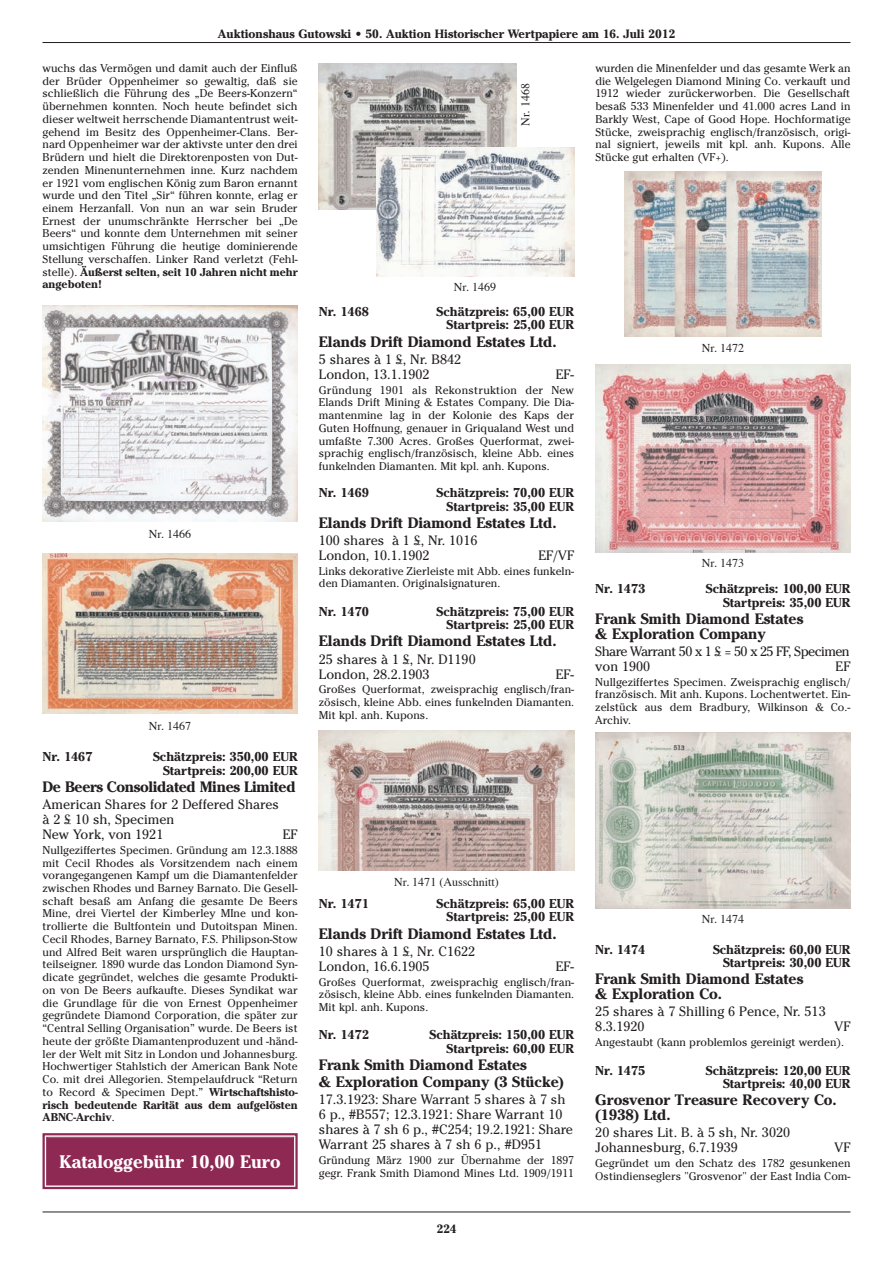
<style>
.page{position:relative;width:893px;height:1263px;background:#fff}
.page>*{position:absolute;margin:0;border:0;box-sizing:border-box;transform-origin:0 0}
.t1{font:700 18px "Cheltenham";color:#fff}
.t2{font:700 15px/15px "Cheltenham";color:#231f20}
.t3{font:700 15px "Cheltenham";letter-spacing:-.025em;color:#231f20}
.t4{font:13.5px/15px "Cheltenham";color:#231f20}
.t5{font:13.5px/15px "Cheltenham";letter-spacing:-.04em;color:#231f20}
.t6{font:700 12.75px/13.5px "Cheltenham";color:#231f20;text-align:right}
.t7{font:700 12px "Cheltenham";color:#231f20}
.t8{font:12px "Times";color:#231f20}
.t9{font:11.25px/12.8px "Cheltenham";color:#231f20;text-align:justify}
.s1{font-weight:700}
</style>
<div class="page">
<hr style="left:43px;top:42px;width:807px;height:1px;background:#231f20">
<hr style="left:43px;top:1211px;width:807px;height:1px;background:#231f20">
<img style="left:43px;top:306px;width:255px;height:215px">
<img style="left:43px;top:553px;width:255px;height:161px">
<div style="left:47px;top:1138px;width:246px;height:46px;background:#8d2953"></div>
<div style="left:44px;top:1134px;width:253px;height:54px;border:3px solid #fff"></div>
<div style="left:43px;top:1133px;width:255px;height:56px;border:2px solid #8d2953"></div>
<div style="left:46px;top:1137px;width:248px;height:48px;border:1px solid #8d2953"></div>
<img style="left:319px;top:64px;width:198px;height:145px">
<img style="left:377px;top:148px;width:197px;height:128px">
<img style="left:319px;top:730px;width:255px;height:140px">
<img style="left:624px;top:172px;width:197px;height:165px">
<img style="left:595px;top:365px;width:255px;height:187px">
<img style="left:595px;top:733px;width:255px;height:175px">
<p class="t7" style="left:218px;top:30px;width:459px">Auktionshaus Gutowski • 50. Auktion Historischer Wertpapiere am 16. Juli 2012</p>
<p class="t9" style="left:43px;top:62px;width:257px">wuchs das Vermögen und damit auch der Einfluß der Brüder Oppenheimer so gewaltig, daß sie schließlich die Führung des „De Beers-Konzern“ übernehmen konnten. Noch heute befindet sich dieser weltweit herrschende Diamantentrust weit&shy;gehend im Besitz des Oppenheimer-Clans. Ber&shy;nard Oppenheimer war der aktivste unter den drei Brüdern und hielt die Direktorenposten von Dut&shy;zenden Minenunternehmen inne. Kurz nachdem er 1921 vom englischen König zum Baron ernannt wurde und den Titel „Sir“ führen konnte, erlag er einem Herzanfall. Von nun an war sein Bruder Ernest der unumschränkte Herrscher bei „De Beers“ und konnte dem Unternehmen mit seiner umsichtigen Führung die heutige dominierende Stellung verschaffen. Linker Rand verletzt (Fehl&shy;stelle). <span class="s1">Äußerst selten, seit 10 Jahren nicht mehr angeboten!</span></p>
<p class="t8" style="left:149px;top:529px;width:44px">Nr. 1466</p>
<p class="t8" style="left:149px;top:721px;width:44px">Nr. 1467</p>
<p class="t6" style="left:43px;top:751px;width:52px">Nr. 1467</p>
<p class="t6" style="left:153px;top:751px;width:146px">Schätzpreis: 350,00 EUR<br>Startpreis: 200,00 EUR</p>
<h2 class="t3" style="left:43px;top:781px;width:255px">De Beers Consolidated Mines Limited</h2>
<p class="t4" style="left:43px;top:797px;width:238px">American Shares for 2 Deffered Shares à 2 £ 10 sh, Specimen<br>New York, von 1921</p>
<p class="t4" style="left:283px;top:827px;width:16px">EF</p>
<p class="t9" style="left:43px;top:843px;width:257px">Nullgeziffertes Specimen. Gründung am 12.3.1888 mit Cecil Rhodes als Vorsitzendem nach einem vorangegangenen Kampf um die Diamantenfelder zwischen Rhodes und Barney Barnato. Die Gesell&shy;schaft besaß am Anfang die gesamte De Beers Mine, drei Viertel der Kimberley MIne und kon&shy;trollierte die Bultfontein und Dutoitspan Minen.<br>Cecil Rhodes, Barney Barnato, F.S. Philipson-Stow und Alfred Beit waren ursprünglich die Hauptan&shy;teilseigner. 1890 wurde das London Diamond Syn&shy;dicate gegründet, welches die gesamte Produkti&shy;on von De Beers aufkaufte. Dieses Syndikat war die Grundlage für die von Ernest Oppenheimer gegründete Diamond Corporation, die später zur “Central Selling Organisation” wurde. De Beers ist heute der größte Diamantenproduzent und -händ&shy;ler der Welt mit Sitz in London und Johannesburg.<br>Hochwertiger Stahlstich der American Bank Note Co. mit drei Allegorien. Stempelaufdruck “Return to Record &amp; Specimen Dept.” <span class="s1">Wirtschaftshisto&shy;risch bedeutende Rarität aus dem aufgelösten ABNC-Archiv</span>.</p>
<h1 class="t1" style="left:60px;top:1155px;width:223px">Kataloggebühr 10,00 Euro</h1>
<p class="t8" style="left:520px;top:125px;width:44px;rotate:-90deg">Nr. 1468</p>
<p class="t8" style="left:454px;top:282px;width:44px">Nr. 1469</p>
<p class="t6" style="left:319px;top:306px;width:52px">Nr. 1468</p>
<p class="t6" style="left:437px;top:306px;width:139px">Schätzpreis: 65,00 EUR<br>Startpreis: 25,00 EUR</p>
<h2 class="t2" style="left:319px;top:335px;width:239px">Elands Drift Diamond Estates Ltd.</h2>
<p class="t4" style="left:319px;top:351px;width:144px">5 shares à 1 £, Nr. B842<br>London, 13.1.1902</p>
<p class="t4" style="left:556px;top:366px;width:20px">EF-</p>
<p class="t9" style="left:319px;top:383px;width:257px">Gründung 1901 als Rekonstruktion der New Elands Drift Mining &amp; Estates Company. Die Dia&shy;mantenmine lag in der Kolonie des Kaps der Guten Hoffnung, genauer in Griqualand West und umfaßte 7.300 Acres. Großes Querformat, zwei&shy;sprachig englisch/französisch, kleine Abb. eines funkelnden Diamanten. Mit kpl. anh. Kupons.</p>
<p class="t6" style="left:319px;top:487px;width:52px">Nr. 1469</p>
<p class="t6" style="left:437px;top:487px;width:139px">Schätzpreis: 70,00 EUR<br>Startpreis: 35,00 EUR</p>
<h2 class="t2" style="left:319px;top:516px;width:239px">Elands Drift Diamond Estates Ltd.</h2>
<p class="t4" style="left:319px;top:533px;width:160px">100 shares à 1 £, Nr. 1016<br>London, 10.1.1902</p>
<p class="t4" style="left:538px;top:548px;width:37px">EF/VF</p>
<p class="t9" style="left:319px;top:564px;width:257px">Links dekorative Zierleiste mit Abb. eines funkeln&shy;den Diamanten. Originalsignaturen.</p>
<p class="t6" style="left:319px;top:606px;width:52px">Nr. 1470</p>
<p class="t6" style="left:437px;top:606px;width:139px">Schätzpreis: 75,00 EUR<br>Startpreis: 25,00 EUR</p>
<h2 class="t2" style="left:319px;top:635px;width:239px">Elands Drift Diamond Estates Ltd.</h2>
<p class="t4" style="left:319px;top:651px;width:158px">25 shares à 1 £, Nr. D1190<br>London, 28.2.1903</p>
<p class="t4" style="left:556px;top:666px;width:20px">EF-</p>
<p class="t9" style="left:319px;top:683px;width:257px">Großes Querformat, zweisprachig englisch/fran&shy;zösisch, kleine Abb. eines funkelnden Diamanten.<br>Mit kpl. anh. Kupons.</p>
<p class="t8" style="left:394px;top:877px;width:106px">Nr. 1471 (Ausschnitt)</p>
<p class="t6" style="left:319px;top:898px;width:52px">Nr. 1471</p>
<p class="t6" style="left:437px;top:898px;width:139px">Schätzpreis: 65,00 EUR<br>Startpreis: 25,00 EUR</p>
<h2 class="t2" style="left:319px;top:927px;width:239px">Elands Drift Diamond Estates Ltd.</h2>
<p class="t4" style="left:319px;top:943px;width:158px">10 shares à 1 £, Nr. C1622<br>London, 16.6.1905</p>
<p class="t4" style="left:556px;top:958px;width:20px">EF-</p>
<p class="t9" style="left:319px;top:975px;width:257px">Großes Querformat, zweisprachig englisch/fran&shy;zösisch, kleine Abb. eines funkelnden Diamanten.<br>Mit kpl. anh. Kupons.</p>
<p class="t6" style="left:319px;top:1030px;width:52px">Nr. 1472</p>
<p class="t6" style="left:429px;top:1030px;width:146px">Schätzpreis: 150,00 EUR<br>Startpreis: 60,00 EUR</p>
<h2 class="t2" style="left:319px;top:1058px;width:246px;line-height:17.1px">Frank Smith Diamond Estates<br>&amp; Exploration Company (3 Stücke)</h2>
<p class="t4" style="left:319px;top:1092px;width:256px">17.3.1923: Share Warrant 5 shares à 7 sh 6 p., #B557; 12.3.1921: Share Warrant 10 shares à 7 sh 6 p., #C254; 19.2.1921: Share Warrant 25 shares à 7 sh 6 p., #D951</p>
<p class="t9" style="left:319px;top:1154px;width:257px">Gründung März 1900 zur Übernahme der 1897 gegr. Frank Smith Diamond Mines Ltd. 1909/1911</p>
<p class="t7" style="left:436px;top:1225px;width:22px">224</p>
<p class="t9" style="left:595px;top:62px;width:257px">wurden die Minenfelder und das gesamte Werk an die Welgelegen Diamond Mining Co. verkauft und 1912 wieder zurückerworben. Die Gesellschaft besaß 533 Minenfelder und 41.000 acres Land in Barkly West, Cape of Good Hope. Hochformatige Stücke, zweisprachig englisch/französisch, origi&shy;nal signiert, jeweils mit kpl. anh. Kupons. Alle Stücke gut erhalten (VF+).</p>
<p class="t8" style="left:702px;top:343px;width:44px">Nr. 1472</p>
<p class="t8" style="left:702px;top:558px;width:44px">Nr. 1473</p>
<p class="t6" style="left:595px;top:583px;width:52px">Nr. 1473</p>
<p class="t6" style="left:706px;top:583px;width:146px">Schätzpreis: 100,00 EUR<br>Startpreis: 35,00 EUR</p>
<h2 class="t2" style="left:595px;top:613px;width:209px">Frank Smith Diamond Estates &amp; Exploration Company</h2>
<p class="t5" style="left:595px;top:644px;width:256px">Share Warrant 50 x 1 £ = 50 x 25 FF, Specimen von 1900</p>
<p class="t4" style="left:836px;top:659px;width:16px">EF</p>
<p class="t9" style="left:595px;top:675px;width:257px">Nullgeziffertes Specimen. Zweisprachig englisch/ französisch. Mit anh. Kupons. Lochentwertet. Ein&shy;zelstück aus dem Bradbury, Wilkinson &amp; Co.- Archiv.</p>
<p class="t8" style="left:702px;top:914px;width:44px">Nr. 1474</p>
<p class="t6" style="left:595px;top:944px;width:52px">Nr. 1474</p>
<p class="t6" style="left:713px;top:944px;width:139px">Schätzpreis: 60,00 EUR<br>Startpreis: 30,00 EUR</p>
<h2 class="t2" style="left:595px;top:973px;width:209px">Frank Smith Diamond Estates &amp; Exploration Co.</h2>
<p class="t4" style="left:595px;top:1004px;width:232px">25 shares à 7 Shilling 6 Pence, Nr. 513<br>8.3.1920</p>
<p class="t4" style="left:834px;top:1019px;width:17px">VF</p>
<p class="t9" style="left:595px;top:1036px;width:250px">Angestaubt (kann problemlos gereinigt werden).</p>
<p class="t6" style="left:595px;top:1065px;width:52px">Nr. 1475</p>
<p class="t6" style="left:706px;top:1065px;width:146px">Schätzpreis: 120,00 EUR<br>Startpreis: 40,00 EUR</p>
<h2 class="t2" style="left:595px;top:1094px;width:243px">Grosvenor Treasure Recovery Co. (1938) Ltd.</h2>
<p class="t4" style="left:595px;top:1125px;width:196px">20 shares Lit. B. à 5 sh, Nr. 3020<br>Johannesburg, 6.7.1939</p>
<p class="t4" style="left:834px;top:1140px;width:17px">VF</p>
<p class="t9" style="left:595px;top:1157px;width:257px">Gegründet um den Schatz des 1782 gesunkenen<br>Ostindienseglers "Grosvenor" der East India Com-</p>
</div>
